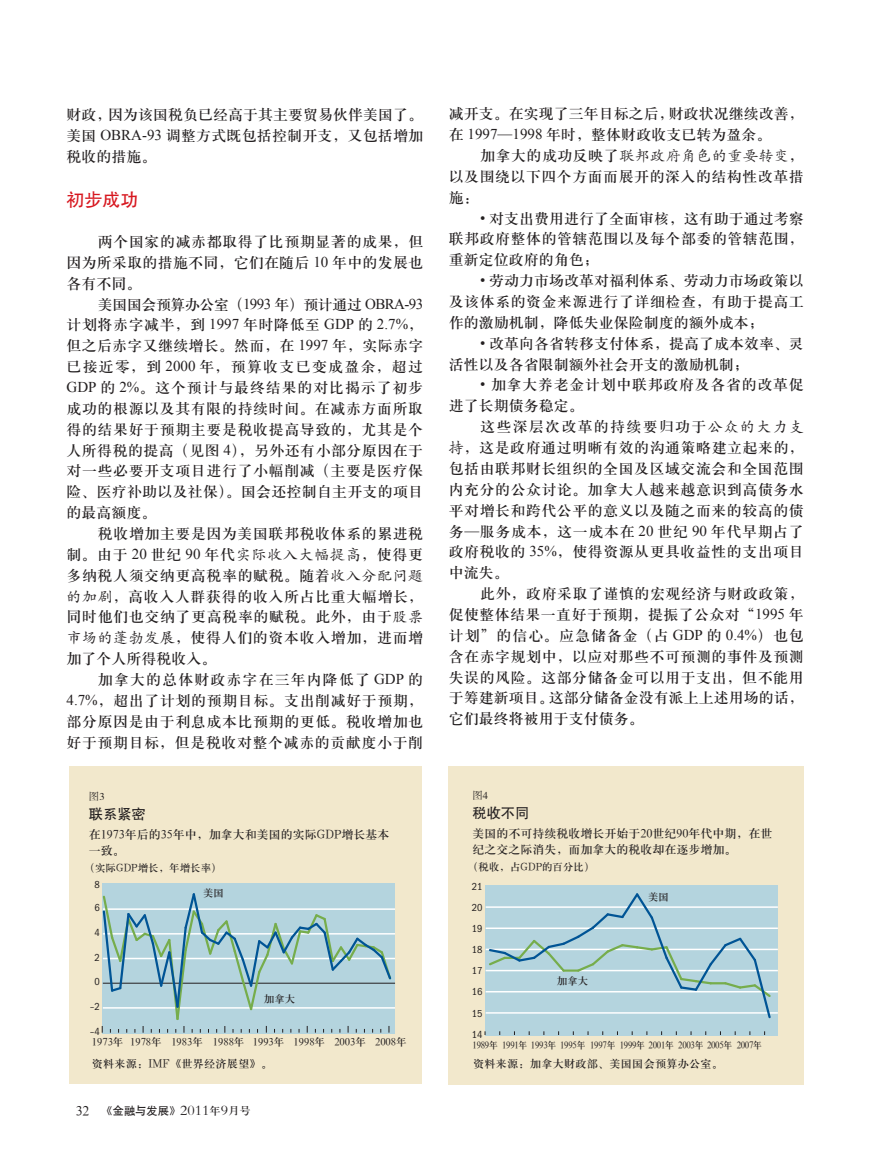
<style>
.page{position:relative;width:872px;height:1170px;background:#fff}
.page>*{position:absolute;margin:0;border:0;box-sizing:border-box;transform-origin:0 0}
.段落样式6{font:18px "FZHTK GBK1 0";color:#d7171f}
.内文-字体10{font:15px/20.9px "H Ya 3 gj";letter-spacing:.03em;color:#231f20;text-align:justify}
.内文-字体10-2{font:15px/20.9px "H Ya 3 gj";color:#231f20}
.t1{font:14.25px "FZHTK GBK1 0";color:#231f20}
.t2{font:12px/15.8px "H Ya 3 gj";color:#231f20}
.t3{font:11.25px "H Ya 3 gj";letter-spacing:.01em;color:#231f20}
.t4{font:10.95px "H Yb 1 gj";color:#231f20}
.t5{font:10.5px "H Ya 3 gj";color:#231f20}
.t6{font:condensed 10.5px "ITC Franklin Gothic Std";color:#231f20}
.t7{font:10.5px "FZSSK GBK1 0";color:#231f20}
.t8{font:9.75px "H Ya 3 gj";letter-spacing:-.03em;color:#231f20;scale:.9 1}
.s1{font-family:"Times New Roman"}
.s2{font-family:"FZKTK GBK1 0"}
.s3{font-family:"H Ya 3 gj";font-size:13.5px}
.s4{font-family:"FZSYJW GB1 0";font-size:14.7px}
.s5{font-family:"H Ya 3 gj"}
</style>
<div class="page">
<div style="left:69px;top:766px;width:353px;height:318px;background:#f2e8cc"></div>
<div style="left:102px;top:883px;width:293px;height:150px;background:#b4d4de"></div>
<hr style="left:103px;top:1007px;width:292px;height:1px;background:#fff">
<hr style="left:103px;top:982px;width:292px;height:1px;background:#231f20">
<hr style="left:103px;top:957px;width:292px;height:2px;background:#fff">
<hr style="left:103px;top:933px;width:292px;height:1px;background:#fff">
<hr style="left:103px;top:908px;width:292px;height:1px;background:#fff">
<svg style="left:101px;top:893px;width:292px;height:139px"></svg>
<div style="left:449px;top:766px;width:355px;height:318px;background:#f2e8cc"></div>
<div style="left:485px;top:884px;width:293px;height:150px;background:#b4d4de"></div>
<hr style="left:485px;top:1012px;width:293px;height:1px;background:#fff">
<hr style="left:485px;top:990px;width:293px;height:2px;background:#fff">
<hr style="left:485px;top:969px;width:293px;height:2px;background:#fff">
<hr style="left:485px;top:948px;width:293px;height:2px;background:#fff">
<hr style="left:485px;top:927px;width:293px;height:1px;background:#fff">
<hr style="left:485px;top:906px;width:293px;height:1px;background:#fff">
<svg style="left:487px;top:893px;width:285px;height:126px"></svg>
<p class="内文-字体10" style="left:66px;top:104px;width:358px">财政，因为该国税负已经高于其主要贸易伙伴美国了。美国 <span class="s1">OBRA-93</span> 调整方式既包括控制开支，又包括增加税收的措施。</p>
<p class="段落样式6" style="left:66px;top:190px;width:73px">初步成功</p>
<p class="内文-字体10" style="left:66px;top:231px;width:358px;text-indent:31px">两个国家的减赤都取得了比预期显著的成果，但因为所采取的措施不同，它们在随后 <span class="s1">10</span> 年中的发展也各有不同。</p>
<p class="内文-字体10" style="left:66px;top:293px;width:358px;text-indent:31px">美国国会预算办公室（<span class="s1">1993</span> 年）预计通过 <span class="s1">OBRA-93</span>计划将赤字减半，到 <span class="s1">1997</span> 年时降低至 <span class="s1">GDP</span> 的 <span class="s1">2.7%</span>，但之后赤字又继续增长。然而，在 <span class="s1">1997</span> 年，实际赤字已接近零，到 <span class="s1">2000</span> 年，预算收支已变成盈余，超过<span class="s1">GDP</span> 的 <span class="s1">2%</span>。这个预计与最终结果的对比揭示了初步成功的根源以及其有限的持续时间。在减赤方面所取得的结果好于预期主要是税收提高导致的，尤其是个人所得税的提高（见图 <span class="s1">4</span>），另外还有小部分原因在于对一些必要开支项目进行了小幅削减（主要是医疗保险、医疗补助以及社保）。国会还控制自主开支的项目的最高额度。</p>
<p class="内文-字体10" style="left:66px;top:523px;width:358px;text-indent:31px">税收增加主要是因为美国联邦税收体系的累进税制。由于 <span class="s1">20</span> 世纪 <span class="s1">90</span> 年代<span class="s2">实际收入大幅提高</span>，使得更多纳税人须交纳更高税率的赋税。随着<span class="s2">收入分配问题的加剧</span>，高收入人群获得的收入所占比重大幅增长，同时他们也交纳了更高税率的赋税。此外，由于<span class="s2">股票市场的蓬勃发展</span>，使得人们的资本收入增加，进而增加了个人所得税收入。</p>
<p class="内文-字体10" style="left:66px;top:669px;width:358px;text-indent:31px">加拿大的总体财政赤字在三年内降低了 <span class="s1">GDP</span> 的<span class="s1">4.7%</span>，超出了计划的预期目标。支出削减好于预期，部分原因是由于利息成本比预期的更低。税收增加也好于预期目标，但是税收对整个减赤的贡献度小于削</p>
<p class="t6" style="left:90px;top:674px;width:88px">Jonas, revised 8/9/11</p>
<p class="内文-字体10-2" style="left:449px;top:103px;width:357px">减开支。在实现了三年目标之后，财政状况继续改善，在 <span class="s1">1997</span><span class="s2">—</span><span class="s1">1998</span> 年时，整体财政收支已转为盈余。</p>
<p class="内文-字体10" style="left:449px;top:146px;width:357px;line-height:20.4px;text-indent:31px">加拿大的成功反映了<span class="s2">联邦政府角色的重要转变</span>，以及围绕以下四个方面而展开的深入的结构性改革措施：</p>
<p class="内文-字体10" style="left:449px;top:208px;width:357px;text-indent:31px"><span class="s1">•</span> 对支出费用进行了全面审核，这有助于通过考察联邦政府整体的管辖范围以及每个部委的管辖范围，重新定位政府的角色；</p>
<p class="内文-字体10" style="left:449px;top:270px;width:357px;text-indent:31px"><span class="s1">•</span> 劳动力市场改革对福利体系、劳动力市场政策以及该体系的资金来源进行了详细检查，有助于提高工作的激励机制，降低失业保险制度的额外成本；</p>
<p class="内文-字体10-2" style="left:449px;top:333px;width:357px;text-indent:31px"><span class="s1">•</span> 改革向各省转移支付体系，提高了成本效率、灵活性以及各省限制额外社会开支的激励机制；</p>
<p class="内文-字体10" style="left:449px;top:374px;width:356px;text-indent:31px"><span class="s1">•</span> 加拿大养老金计划中联邦政府及各省的改革促进了长期债务稳定。</p>
<p class="内文-字体10" style="left:449px;top:416px;width:357px;text-indent:31px">这些深层次改革的持续要归功于<span class="s2">公众的大力支持</span>，这是政府通过明晰有效的沟通策略建立起来的，包括由联邦财长组织的全国及区域交流会和全国范围内充分的公众讨论。加拿大人越来越意识到高债务水平对增长和跨代公平的意义以及随之而来的较高的债务<span class="s2">—</span>服务成本，这一成本在 <span class="s1">20</span> 世纪 <span class="s1">90</span> 年代早期占了政府税收的 <span class="s1">35%</span>，使得资源从更具收益性的支出项目中流失。</p>
<p class="内文-字体10" style="left:449px;top:583px;width:357px;text-indent:31px">此外，政府采取了谨慎的宏观经济与财政政策，促使整体结果一直好于预期，提振了公众对“<span class="s1">1995</span> 年计划”的信心。应急储备金（占 <span class="s1">GDP</span> 的 <span class="s1">0.4%</span>）也包含在赤字规划中，以应对那些不可预测的事件及预测失误的风险。这部分储备金可以用于支出，但不能用于筹建新项目。这部分储备金没有派上上述用场的话，它们最终将被用于支付债务。</p>
<p class="t6" style="left:473px;top:659px;width:93px">Jonas, revised 7/29/11</p>
<p class="t7" style="left:89px;top:790px;width:17px">图3</p>
<p class="t1" style="left:89px;top:806px;width:58px">联系紧密</p>
<p class="t2" style="left:89px;top:826px;width:302px">在1973年后的35年中，加拿大和美国的实际GDP增长基本一致。</p>
<p class="t5" style="left:85px;top:862px;width:139px">（实际GDP增长，年增长率）</p>
<p class="t7" style="left:472px;top:789px;width:17px">图4</p>
<p class="t1" style="left:472px;top:805px;width:59px">税收不同</p>
<p class="t2" style="left:472px;top:825px;width:302px">美国的不可持续税收增长开始于20世纪90年代中期，在世纪之交之际消失，而加拿大的税收却在逐步增加。</p>
<p class="t5" style="left:468px;top:861px;width:128px">（税收，占GDP的百分比）</p>
<p class="t6" style="left:94px;top:878px;width:7px">8</p>
<p class="t5" style="left:203px;top:887px;width:22px">美国</p>
<p class="t6" style="left:472px;top:880px;width:12px">21</p>
<p class="t5" style="left:648px;top:891px;width:22px">美国</p>
<p class="t6" style="left:94px;top:901px;width:7px">6</p>
<p class="t6" style="left:472px;top:901px;width:12px">20</p>
<p class="t6" style="left:94px;top:926px;width:7px">4</p>
<p class="t6" style="left:472px;top:922px;width:12px">19</p>
<p class="t6" style="left:94px;top:951px;width:7px">2</p>
<p class="t6" style="left:472px;top:943px;width:12px">18</p>
<p class="t6" style="left:94px;top:975px;width:7px">0</p>
<p class="t6" style="left:472px;top:964px;width:12px">17</p>
<p class="t5" style="left:557px;top:975px;width:33px">加拿大</p>
<p class="t6" style="left:90px;top:1000px;width:11px">–2</p>
<p class="t5" style="left:264px;top:993px;width:33px">加拿大</p>
<p class="t6" style="left:472px;top:985px;width:12px">16</p>
<p class="t6" style="left:472px;top:1007px;width:12px">15</p>
<p class="t6" style="left:90px;top:1025px;width:11px">–4</p>
<p class="t5" style="left:92px;top:1036px;width:316px">1973年 1978年 1983年 1988年 1993年 1998年 2003年 2008年</p>
<p class="t6" style="left:472px;top:1028px;width:12px">14</p>
<p class="t8" style="left:472px;top:1039px;width:323px">1989年 1991年 1993年 1995年 1997年 1999年 2001年 2003年 2005年 2007年</p>
<p class="t3" style="left:92px;top:1058px;width:182px">资料来源：IMF《世界经济展望》。</p>
<p class="t3" style="left:473px;top:1058px;width:251px">资料来源：加拿大财政部、美国国会预算办公室。</p>
<p class="t4" style="left:76px;top:1105px;width:176px"><span class="s3">32</span> 《金融与发展》<span class="s4">2011</span><span class="s5">年</span><span class="s4">9</span><span class="s5">月号</span></p>
</div>
